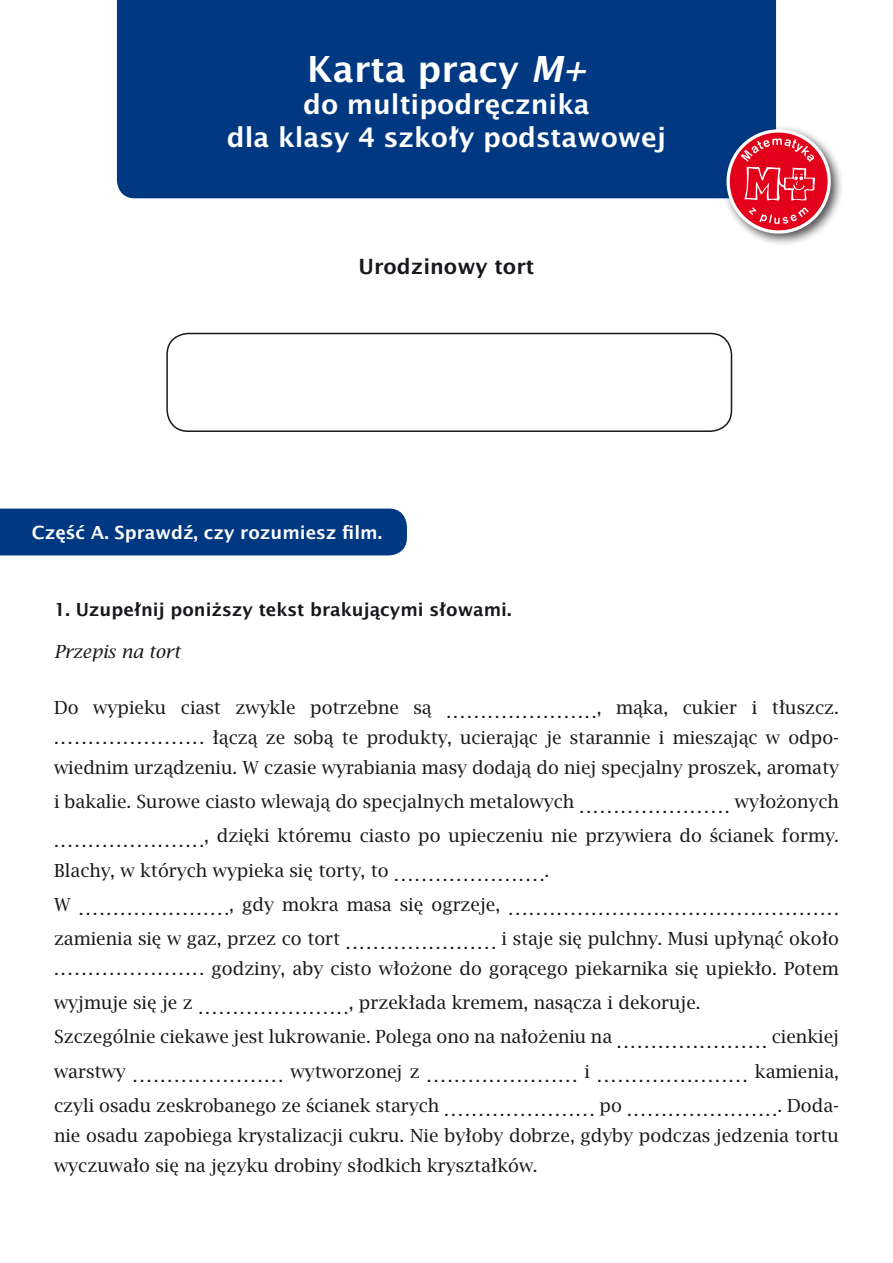
<style>
.page{position:relative;width:893px;height:1263px;background:#fff}
.page>*{position:absolute;margin:0;border:0;box-sizing:border-box;transform-origin:0 0}
.t1{font:600 36px "Quasi Lucida Sans";color:#fff}
.t2{font:600 27px/32.4px "Quasi Lucida Sans";color:#fff;text-align:center}
.t3{font:600 21px "Quasi Lucida Sans";color:#1a171c}
.t4{font:18px/29.8px "Quasi Lucida Bright";color:#1a171c;text-align:justify}
.t5{font:600 18px "Quasi Lucida Sans";color:#1a171c}
.t6{font:600 18px "Quasi Lucida Sans";color:#fff}
.t7{font:italic 18px "Quasi Lucida Bright";color:#1a171c}
.s1{font-style:italic}
</style>
<div class="page">
<div style="left:0;top:509px;width:407px;height:46px;background:#003882"></div>
<div style="left:117px;top:0;width:659px;height:198px;background:#003882"></div>
<div style="left:166px;top:333px;width:566px;height:99px;border:2px solid #1a171c;border-radius:21px"></div>
<div style="left:722px;top:125px;width:122px;height:122px;background:#1a171c;opacity:.75"></div>
<div style="left:726px;top:129px;width:105px;height:104px;border:7px solid #fff;border-radius:50%"></div>
<div style="left:730px;top:133px;width:97px;height:97px;background:#e2001a;border-radius:50%"></div>
<svg style="left:749px;top:207px;width:60px;height:17px"></svg>
<svg style="left:741px;top:138px;width:74px;height:63px"></svg>
<h1 class="t1" style="left:307px;top:48px;width:280px">Karta pracy <span class="s1">M+</span></h1>
<h2 class="t2" style="left:227px;top:89px;width:441px">do multipodręcznika<br>dla klasy 4 szkoły podstawowej</h2>
<p class="t3" style="left:359px;top:254px;width:177px">Urodzinowy tort</p>
<p class="t6" style="left:32px;top:522px;width:352px">Część A. Sprawdź, czy rozumiesz film.</p>
<p class="t5" style="left:54px;top:599px;width:459px">1. Uzupełnij poniższy tekst brakującymi słowami.</p>
<p class="t7" style="left:54px;top:641px;width:128px">Przepis na tort</p>
<p class="t4" style="left:54px;top:692px;width:786px">Do wypieku ciast zwykle potrzebne są ......................, mąka, cukier i tłuszcz. ...................... łączą ze sobą te produkty, ucierając je starannie i mieszając w odpo&shy;wiednim urządzeniu. W czasie wyrabiania masy dodają do niej specjalny proszek, aromaty</p>
<p class="t4" style="left:54px;top:784px;width:786px;line-height:34.2px">i bakalie. Surowe ciasto wlewają do specjalnych metalowych ...................... wyłożonych ......................, dzięki któremu ciasto po upieczeniu nie przywiera do ścianek formy.<br>Blachy, w których wypieka się torty, to .......................</p>
<p class="t4" style="left:54px;top:894px;width:786px">W ......................, gdy mokra masa się ogrzeje, ................................................ zamienia się w gaz, przez co tort ...................... i staje się pulchny. Musi upłynąć około ...................... godziny, aby cisto włożone do gorącego piekarnika się upiekło. Potem</p>
<p class="t4" style="left:54px;top:985px;width:786px;line-height:34.2px">wyjmuje się je z ......................, przekłada kremem, nasącza i dekoruje.<br>Szczególnie ciekawe jest lukrowanie. Polega ono na nałożeniu na ...................... cienkiej</p>
<p class="t4" style="left:54px;top:1060px;width:786px">warstwy ...................... wytworzonej z ...................... i ...................... kamienia, czyli osadu zeskrobanego ze ścianek starych ...................... po ....................... Doda&shy;nie osadu zapobiega krystalizacji cukru. Nie byłoby dobrze, gdyby podczas jedzenia tortu wyczuwało się na języku drobiny słodkich kryształków.</p>
</div>
